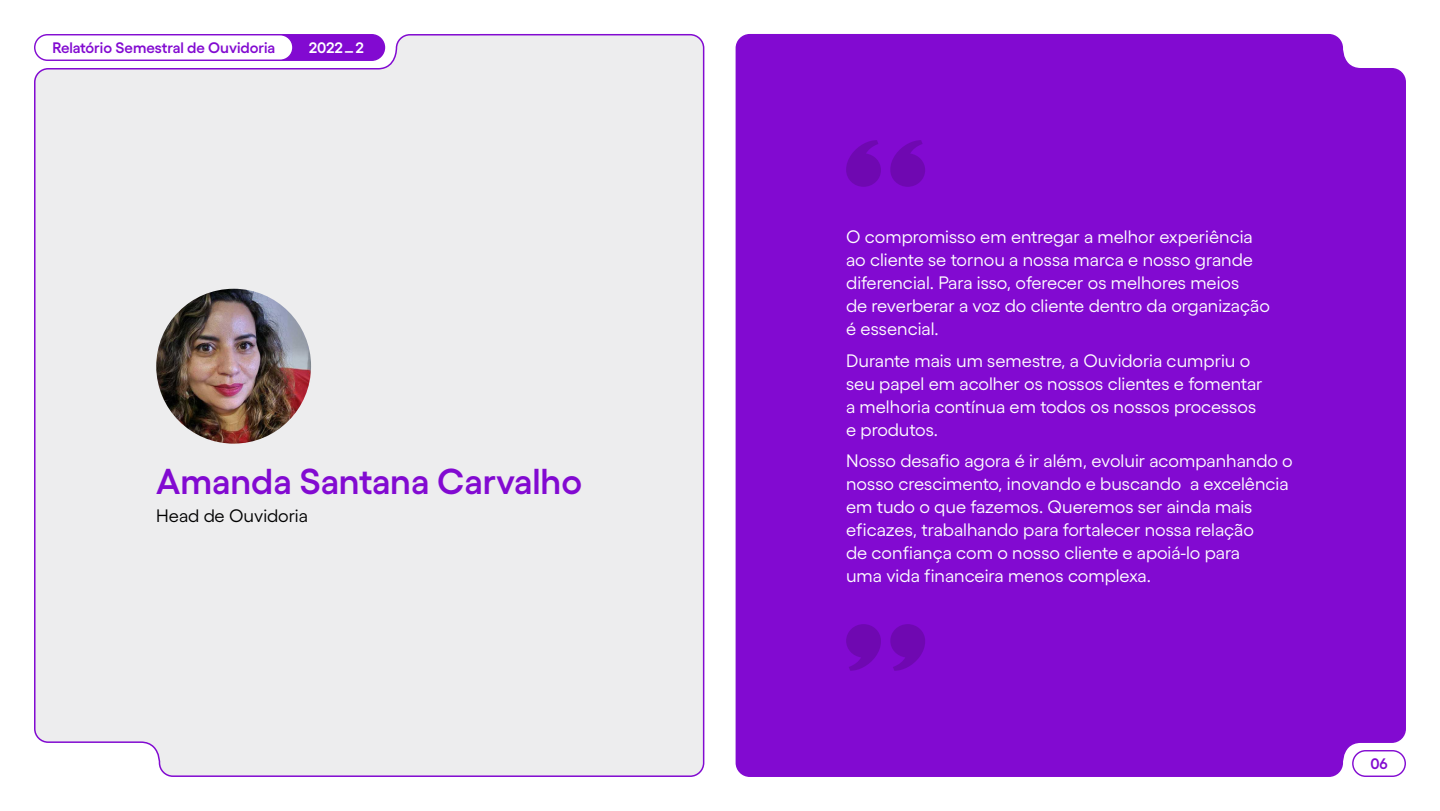
<style>
.page{position:relative;width:1440px;height:811px;background:#fff}
.page>*{position:absolute;margin:0;border:0;box-sizing:border-box;transform-origin:0 0}
.t1{font:600 36px "Gellix";color:#820ad1}
.t2{font:18px/23px "Gellix";color:#fff}
.t3{font:18px "Gellix";color:#000}
.t4{font:600 15.2px "Gellix";color:#820ad1}
.t5{font:600 15.2px "Gellix";color:#fff}
</style>
<div class="page">
<div style="left:34px;top:34px;width:671px;height:743px;background:#ededee"></div>
<div style="left:735px;top:34px;width:671px;height:743px;background:#820ad1"></div>
<div style="left:126px;top:35px;width:258px;height:25px;background:#820ad1;border-radius:13px"></div>
<div style="left:126px;top:34px;width:259px;height:27px;border:1px solid #820ad1;border-radius:13px"></div>
<div style="left:35px;top:35px;width:258px;height:25px;background:#fff;border-radius:13px"></div>
<div style="left:34px;top:34px;width:260px;height:27px;border:1px solid #820ad1;border-radius:13px"></div>
<div style="left:1352px;top:750px;width:54px;height:27px;border:1px solid #820ad1;border-radius:13px"></div>
<svg style="left:846px;top:140px;width:35px;height:47px;background:#7508bb"></svg>
<svg style="left:890px;top:140px;width:35px;height:47px;background:#7508bb"></svg>
<svg style="left:890px;top:624px;width:35px;height:47px;background:#7508bb"></svg>
<svg style="left:846px;top:624px;width:35px;height:47px;background:#7508bb"></svg>
<img style="left:156px;top:289px;width:155px;height:154px;border-radius:77px">
<p class="t4" style="left:52px;top:35px;width:224px">Relatório Semestral de Ouvidoria</p>
<p class="t5" style="left:309px;top:35px;width:57px">2022 _ 2</p>
<h1 class="t1" style="left:156px;top:452px;width:427px">Amanda Santana Carvalho</h1>
<p class="t3" style="left:156px;top:502px;width:153px">Head de Ouvidoria</p>
<p class="t2" style="left:846px;top:223px;width:425px">O compromisso em entregar a melhor experiência ao cliente se tornou a nossa marca e nosso grande diferencial. Para isso, oferecer os melhores meios<br>de reverberar a voz do cliente dentro da organização é essencial.</p>
<p class="t2" style="left:846px;top:347px;width:418px">Durante mais um semestre, a Ouvidoria cumpriu o seu papel em acolher os nossos clientes e fomentar a melhoria contínua em todos os nossos processos e produtos.</p>
<p class="t2" style="left:846px;top:447px;width:448px">Nosso desafio agora é ir além, evoluir acompanhando o nosso crescimento, inovando e buscando a excelência em tudo o que fazemos. Queremos ser ainda mais eficazes, trabalhando para fortalecer nossa relação<br>de confiança com o nosso cliente e apoiá-lo para<br>uma vida financeira menos complexa.</p>
<p class="t4" style="left:1370px;top:751px;width:19px">06</p>
</div>
